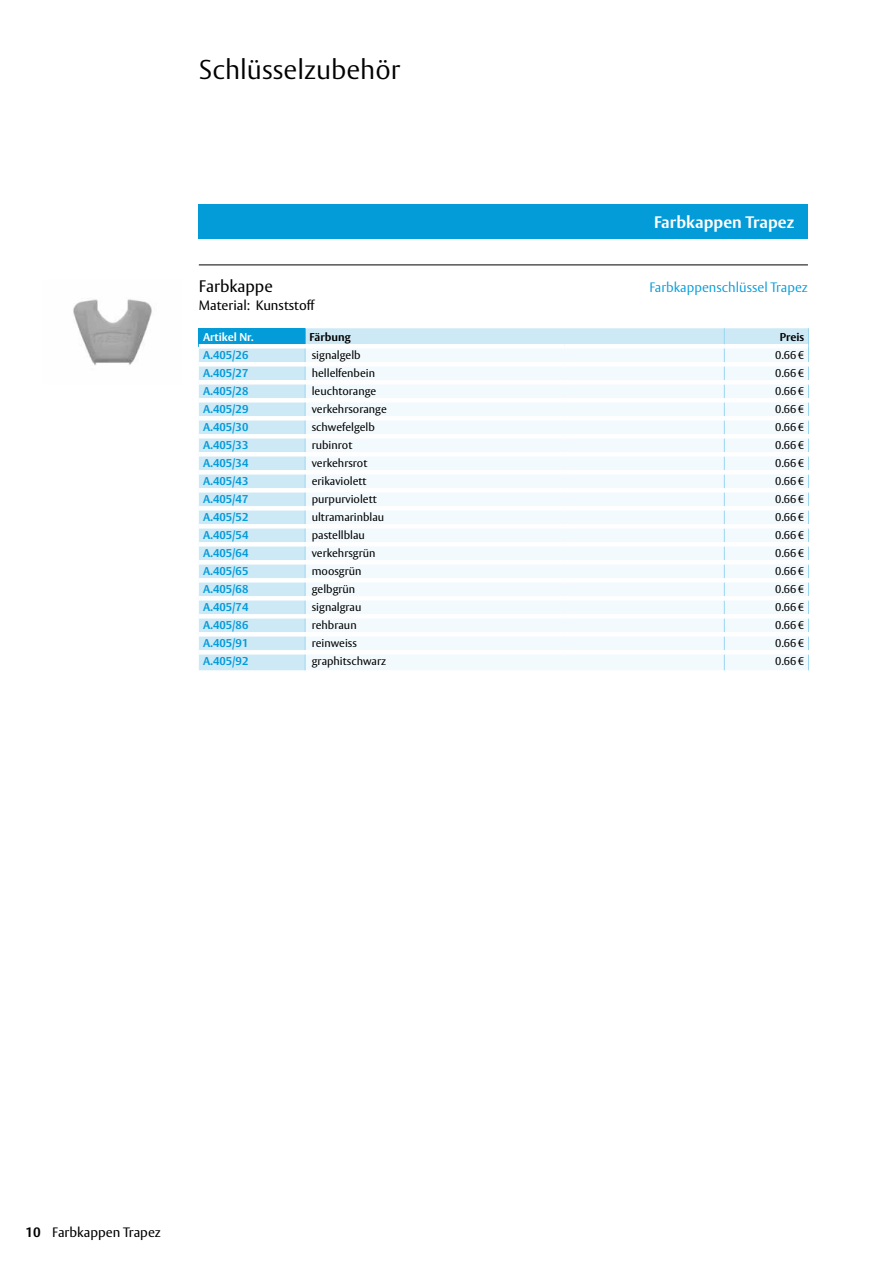
<style>
.page{position:relative;width:893px;height:1263px;background:#fff}
.page>*{position:absolute;margin:0;border:0;box-sizing:border-box;transform-origin:0 0}
.t1{font:300 27px "ASSA Vesta";color:#000}
.t2{font:700 16.5px "ASSA Vesta";letter-spacing:.005em;color:#fff}
.t3{font:16.5px "ASSA Vesta";color:#000}
.t4{font:13.5px "ASSA Vesta";color:#000}
.t5{font:300 13.5px "ASSA Vesta";color:#039bd8}
.t6{font:11.25px "ASSA Vesta";color:#000}
.t7{font:700 11.25px "ASSA Vesta";color:#039bd8}
.t8{font:700 11.25px "ASSA Vesta";color:#000}
.t9{font:700 11.25px "ASSA Vesta";color:#fff}
.s1{font-weight:700}
</style>
<div class="page">
<div style="left:198px;top:205px;width:609px;height:34px;background:#039bd8"></div>
<hr style="left:199px;top:264px;width:609px;height:1px;background:#000">
<svg style="left:199px;top:328px;width:609px;height:342px;background:#c5e6f4"></svg>
<div style="left:306px;top:348px;width:502px;height:322px;background:#f3fafd"></div>
<hr style="left:199px;top:344px;width:106px;height:4px;background:#fff">
<hr style="left:199px;top:362px;width:106px;height:4px;background:#fff">
<hr style="left:199px;top:380px;width:106px;height:4px;background:#fff">
<hr style="left:199px;top:398px;width:106px;height:4px;background:#fff">
<hr style="left:199px;top:416px;width:106px;height:4px;background:#fff">
<hr style="left:199px;top:434px;width:106px;height:4px;background:#fff">
<hr style="left:199px;top:452px;width:106px;height:4px;background:#fff">
<hr style="left:199px;top:470px;width:106px;height:4px;background:#fff">
<hr style="left:199px;top:488px;width:106px;height:4px;background:#fff">
<hr style="left:199px;top:506px;width:106px;height:4px;background:#fff">
<hr style="left:199px;top:524px;width:106px;height:4px;background:#fff">
<hr style="left:199px;top:542px;width:106px;height:4px;background:#fff">
<hr style="left:199px;top:560px;width:106px;height:4px;background:#fff">
<hr style="left:199px;top:578px;width:106px;height:4px;background:#fff">
<hr style="left:199px;top:596px;width:106px;height:4px;background:#fff">
<hr style="left:199px;top:614px;width:106px;height:4px;background:#fff">
<hr style="left:199px;top:632px;width:106px;height:4px;background:#fff">
<hr style="left:199px;top:650px;width:106px;height:4px;background:#fff">
<hr style="left:305px;top:344px;width:259px;height:4px;background:#fff">
<hr style="left:564px;top:344px;width:160px;height:4px;background:#fff">
<hr style="left:724px;top:344px;width:84px;height:4px;background:#fff">
<hr style="left:724px;top:362px;width:84px;height:4px;background:#fff">
<hr style="left:724px;top:380px;width:84px;height:4px;background:#fff">
<hr style="left:724px;top:398px;width:84px;height:4px;background:#fff">
<hr style="left:724px;top:416px;width:84px;height:4px;background:#fff">
<hr style="left:724px;top:434px;width:84px;height:4px;background:#fff">
<hr style="left:724px;top:452px;width:84px;height:4px;background:#fff">
<hr style="left:724px;top:470px;width:84px;height:4px;background:#fff">
<hr style="left:724px;top:488px;width:84px;height:4px;background:#fff">
<hr style="left:724px;top:506px;width:84px;height:4px;background:#fff">
<hr style="left:724px;top:524px;width:84px;height:4px;background:#fff">
<hr style="left:724px;top:542px;width:84px;height:4px;background:#fff">
<hr style="left:724px;top:560px;width:84px;height:4px;background:#fff">
<hr style="left:724px;top:578px;width:84px;height:4px;background:#fff">
<hr style="left:724px;top:596px;width:84px;height:4px;background:#fff">
<hr style="left:724px;top:614px;width:84px;height:4px;background:#fff">
<hr style="left:724px;top:632px;width:84px;height:4px;background:#fff">
<hr style="left:724px;top:650px;width:84px;height:4px;background:#fff">
<svg style="left:724px;top:328px;width:1px;height:342px"></svg>
<svg style="left:808px;top:328px;width:1px;height:342px"></svg>
<hr style="left:305px;top:362px;width:259px;height:4px;background:#fff">
<hr style="left:305px;top:434px;width:259px;height:4px;background:#fff">
<hr style="left:305px;top:506px;width:259px;height:4px;background:#fff">
<hr style="left:305px;top:578px;width:259px;height:4px;background:#fff">
<hr style="left:305px;top:650px;width:259px;height:4px;background:#fff">
<hr style="left:564px;top:362px;width:160px;height:4px;background:#fff">
<hr style="left:564px;top:434px;width:160px;height:4px;background:#fff">
<hr style="left:564px;top:506px;width:160px;height:4px;background:#fff">
<hr style="left:564px;top:578px;width:160px;height:4px;background:#fff">
<hr style="left:564px;top:650px;width:160px;height:4px;background:#fff">
<hr style="left:808px;top:362px;width:18px;height:4px;background:#fff">
<hr style="left:808px;top:434px;width:18px;height:4px;background:#fff">
<hr style="left:808px;top:506px;width:18px;height:4px;background:#fff">
<hr style="left:808px;top:578px;width:18px;height:4px;background:#fff">
<hr style="left:808px;top:650px;width:18px;height:4px;background:#fff">
<hr style="left:305px;top:380px;width:259px;height:4px;background:#fff">
<hr style="left:305px;top:452px;width:259px;height:4px;background:#fff">
<hr style="left:305px;top:524px;width:259px;height:4px;background:#fff">
<hr style="left:305px;top:596px;width:259px;height:4px;background:#fff">
<hr style="left:564px;top:380px;width:160px;height:4px;background:#fff">
<hr style="left:564px;top:452px;width:160px;height:4px;background:#fff">
<hr style="left:564px;top:524px;width:160px;height:4px;background:#fff">
<hr style="left:564px;top:596px;width:160px;height:4px;background:#fff">
<hr style="left:808px;top:380px;width:18px;height:4px;background:#fff">
<hr style="left:808px;top:452px;width:18px;height:4px;background:#fff">
<hr style="left:808px;top:524px;width:18px;height:4px;background:#fff">
<hr style="left:808px;top:596px;width:18px;height:4px;background:#fff">
<hr style="left:305px;top:398px;width:259px;height:4px;background:#fff">
<hr style="left:305px;top:470px;width:259px;height:4px;background:#fff">
<hr style="left:305px;top:542px;width:259px;height:4px;background:#fff">
<hr style="left:305px;top:614px;width:259px;height:4px;background:#fff">
<hr style="left:564px;top:398px;width:160px;height:4px;background:#fff">
<hr style="left:564px;top:470px;width:160px;height:4px;background:#fff">
<hr style="left:564px;top:542px;width:160px;height:4px;background:#fff">
<hr style="left:564px;top:614px;width:160px;height:4px;background:#fff">
<hr style="left:808px;top:398px;width:18px;height:4px;background:#fff">
<hr style="left:808px;top:470px;width:18px;height:4px;background:#fff">
<hr style="left:808px;top:542px;width:18px;height:4px;background:#fff">
<hr style="left:808px;top:614px;width:18px;height:4px;background:#fff">
<hr style="left:305px;top:416px;width:259px;height:4px;background:#fff">
<hr style="left:305px;top:488px;width:259px;height:4px;background:#fff">
<hr style="left:305px;top:560px;width:259px;height:4px;background:#fff">
<hr style="left:305px;top:632px;width:259px;height:4px;background:#fff">
<svg style="left:305px;top:328px;width:1px;height:342px"></svg>
<hr style="left:564px;top:416px;width:160px;height:4px;background:#fff">
<hr style="left:564px;top:488px;width:160px;height:4px;background:#fff">
<hr style="left:564px;top:560px;width:160px;height:4px;background:#fff">
<hr style="left:564px;top:632px;width:160px;height:4px;background:#fff">
<hr style="left:808px;top:416px;width:18px;height:4px;background:#fff">
<hr style="left:808px;top:488px;width:18px;height:4px;background:#fff">
<hr style="left:808px;top:560px;width:18px;height:4px;background:#fff">
<hr style="left:808px;top:632px;width:18px;height:4px;background:#fff">
<img style="left:73px;top:299px;width:79px;height:67px">
<h1 class="t1" style="left:199px;top:53px;width:203px">Schlüsselzubehör</h1>
<h2 class="t2" style="left:654px;top:212px;width:142px">Farbkappen Trapez</h2>
<h2 class="t3" style="left:199px;top:277px;width:76px">Farbkappe</h2>
<p class="t5" style="left:649px;top:279px;width:160px">Farbkappenschlüssel Trapez</p>
<p class="t4" style="left:199px;top:297px;width:117px">Material: Kunststoff</p>
<p class="t9" style="left:203px;top:330px;width:52px">Artikel Nr.</p>
<p class="t8" style="left:309px;top:330px;width:43px">Färbung</p>
<p class="t8" style="left:780px;top:330px;width:26px">Preis</p>
<p class="t7" style="left:203px;top:348px;width:47px">A.405/26</p>
<p class="t6" style="left:312px;top:348px;width:50px">signalgelb</p>
<p class="t6" style="left:775px;top:348px;width:31px">0.66€</p>
<p class="t7" style="left:203px;top:366px;width:47px">A.405/27</p>
<p class="t6" style="left:312px;top:366px;width:65px">hellelfenbein</p>
<p class="t6" style="left:775px;top:366px;width:31px">0.66€</p>
<p class="t7" style="left:203px;top:384px;width:47px">A.405/28</p>
<p class="t6" style="left:312px;top:384px;width:66px">leuchtorange</p>
<p class="t6" style="left:775px;top:384px;width:31px">0.66€</p>
<p class="t7" style="left:203px;top:402px;width:47px">A.405/29</p>
<p class="t6" style="left:312px;top:402px;width:77px">verkehrsorange</p>
<p class="t6" style="left:775px;top:402px;width:31px">0.66€</p>
<p class="t7" style="left:203px;top:420px;width:47px">A.405/30</p>
<p class="t6" style="left:312px;top:420px;width:65px">schwefelgelb</p>
<p class="t6" style="left:775px;top:420px;width:31px">0.66€</p>
<p class="t7" style="left:203px;top:438px;width:47px">A.405/33</p>
<p class="t6" style="left:312px;top:438px;width:42px">rubinrot</p>
<p class="t6" style="left:775px;top:438px;width:31px">0.66€</p>
<p class="t7" style="left:203px;top:456px;width:47px">A.405/34</p>
<p class="t6" style="left:312px;top:456px;width:57px">verkehrsrot</p>
<p class="t6" style="left:775px;top:456px;width:31px">0.66€</p>
<p class="t7" style="left:203px;top:474px;width:47px">A.405/43</p>
<p class="t6" style="left:312px;top:474px;width:56px">erikaviolett</p>
<p class="t6" style="left:775px;top:474px;width:31px">0.66€</p>
<p class="t7" style="left:203px;top:492px;width:47px">A.405/47</p>
<p class="t6" style="left:312px;top:492px;width:66px">purpurviolett</p>
<p class="t6" style="left:775px;top:492px;width:31px">0.66€</p>
<p class="t7" style="left:203px;top:510px;width:47px">A.405/52</p>
<p class="t6" style="left:312px;top:510px;width:74px">ultramarinblau</p>
<p class="t6" style="left:775px;top:510px;width:31px">0.66€</p>
<p class="t7" style="left:203px;top:528px;width:47px">A.405/54</p>
<p class="t6" style="left:312px;top:528px;width:55px">pastellblau</p>
<p class="t6" style="left:775px;top:528px;width:31px">0.66€</p>
<p class="t7" style="left:203px;top:546px;width:47px">A.405/64</p>
<p class="t6" style="left:312px;top:546px;width:65px">verkehrsgrün</p>
<p class="t6" style="left:775px;top:546px;width:31px">0.66€</p>
<p class="t7" style="left:203px;top:564px;width:47px">A.405/65</p>
<p class="t6" style="left:312px;top:564px;width:51px">moosgrün</p>
<p class="t6" style="left:775px;top:564px;width:31px">0.66€</p>
<p class="t7" style="left:203px;top:582px;width:47px">A.405/68</p>
<p class="t6" style="left:312px;top:582px;width:45px">gelbgrün</p>
<p class="t6" style="left:775px;top:582px;width:31px">0.66€</p>
<p class="t7" style="left:203px;top:600px;width:47px">A.405/74</p>
<p class="t6" style="left:312px;top:600px;width:51px">signalgrau</p>
<p class="t6" style="left:775px;top:600px;width:31px">0.66€</p>
<p class="t7" style="left:203px;top:618px;width:47px">A.405/86</p>
<p class="t6" style="left:312px;top:618px;width:46px">rehbraun</p>
<p class="t6" style="left:775px;top:618px;width:31px">0.66€</p>
<p class="t7" style="left:203px;top:636px;width:47px">A.405/91</p>
<p class="t6" style="left:312px;top:636px;width:47px">reinweiss</p>
<p class="t6" style="left:775px;top:636px;width:31px">0.66€</p>
<p class="t7" style="left:203px;top:654px;width:47px">A.405/92</p>
<p class="t6" style="left:312px;top:654px;width:76px">graphitschwarz</p>
<p class="t6" style="left:775px;top:654px;width:31px">0.66€</p>
<p class="t4" style="left:26px;top:1224px;width:137px"><span class="s1">10</span> Farbkappen Trapez</p>
</div>
